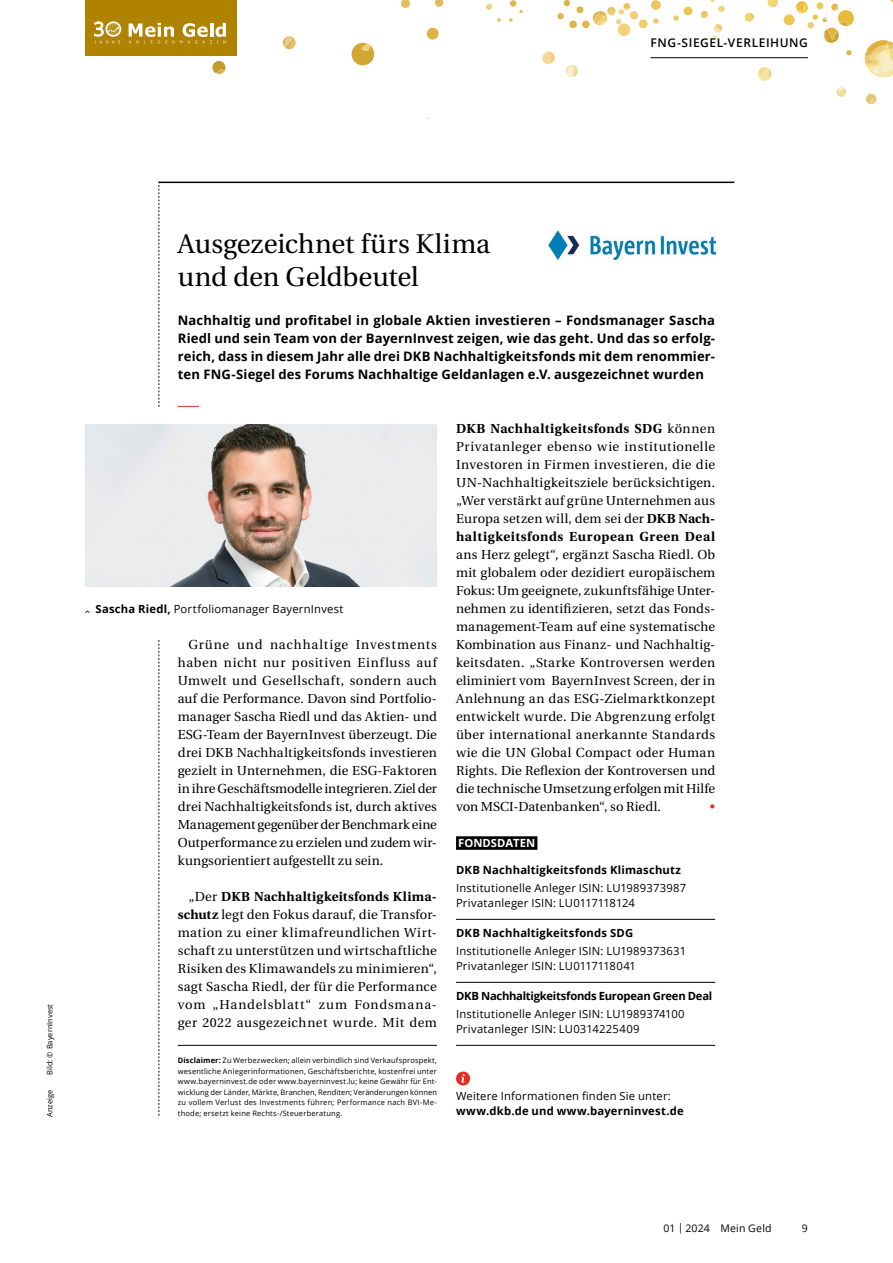
<style>
.page{position:relative;width:893px;height:1263px;background:#fff}
.page>*{position:absolute;margin:0;border:0;box-sizing:border-box;transform-origin:0 0}
.t1{font:27px/33px "Heuristica";letter-spacing:-.005em;color:#000}
.t2{font:13.05px/18px "Heuristica";letter-spacing:.015em;color:#000;text-align:justify}
.t3{font:700 13.05px/18px "Open Sans";letter-spacing:.01em;color:#000;text-align:justify}
.t4{font:13.05px "Heuristica";color:#e92b22}
.t5{font:600 12px "Open Sans";letter-spacing:.045em;color:#000}
.t6{font:11.25px/15px "Open Sans";letter-spacing:.02em;color:#000}
.t7{font:700 11.25px "Open Sans";letter-spacing:.015em;color:#000}
.t8{font:700 11.25px "Open Sans";letter-spacing:-.02em;color:#000}
.t9{font:700 11.25px "Open Sans";color:#fff}
.t10{font:10.5px "Open Sans";letter-spacing:.02em;color:#000}
.t11{font:7.5px/10.5px "Open Sans";letter-spacing:.025em;color:#000;text-align:justify}
.t12{font:7.5px "Open Sans";color:#000}
.s1{font-weight:700}
</style>
<div class="page">
<svg style="left:427px;top:28px;width:12px;height:12px"></svg>
<svg style="left:767px;top:0;width:11px;height:7px"></svg>
<svg style="left:401px;top:0;width:9px;height:8px"></svg>
<svg style="left:435px;top:0;width:8px;height:7px"></svg>
<svg style="left:352px;top:43px;width:23px;height:22px"></svg>
<svg style="left:846px;top:50px;width:6px;height:5px"></svg>
<svg style="left:212px;top:61px;width:14px;height:13px"></svg>
<svg style="left:673px;top:7px;width:19px;height:14px"></svg>
<svg style="left:745px;top:13px;width:9px;height:9px"></svg>
<svg style="left:866px;top:94px;width:10px;height:11px"></svg>
<svg style="left:712px;top:24px;width:11px;height:16px"></svg>
<svg style="left:486px;top:4px;width:6px;height:6px"></svg>
<svg style="left:497px;top:18px;width:4px;height:4px"></svg>
<svg style="left:701px;top:0;width:24px;height:18px"></svg>
<svg style="left:509px;top:0;width:14px;height:22px"></svg>
<svg style="left:566px;top:65px;width:12px;height:12px"></svg>
<svg style="left:557px;top:0;width:104px;height:36px"></svg>
<svg style="left:784px;top:1px;width:70px;height:42px"></svg>
<svg style="left:758px;top:67px;width:13px;height:14px"></svg>
<svg style="left:836px;top:87px;width:11px;height:10px"></svg>
<svg style="left:542px;top:52px;width:13px;height:12px"></svg>
<svg style="left:283px;top:36px;width:13px;height:14px"></svg>
<svg style="left:865px;top:40px;width:28px;height:37px"></svg>
<hr style="left:651px;top:57px;width:157px;height:1px;background:#000">
<div style="left:85px;top:0;width:151px;height:55px;background:#af8200"></div>
<svg style="left:128px;top:22px;width:98px;height:22px"></svg>
<div style="left:105px;top:21px;width:16px;height:16px;border:2px solid #fff;border-radius:50%"></div>
<svg style="left:94px;top:21px;width:26px;height:23px"></svg>
<hr style="left:159px;top:182px;width:575px;height:1px;background:#000">
<svg style="left:159px;top:182px;width:1px;height:225px"></svg>
<svg style="left:159px;top:640px;width:1px;height:475px"></svg>
<svg style="left:178px;top:406px;width:21px;height:1px"></svg>
<img style="left:549px;top:231px;width:166px;height:28px">
<img style="left:85px;top:424px;width:352px;height:162px">
<div style="left:456px;top:836px;width:81px;height:14px;background:#000"></div>
<hr style="left:456px;top:919px;width:259px;height:1px;background:#000">
<hr style="left:456px;top:982px;width:259px;height:1px;background:#000">
<hr style="left:456px;top:1045px;width:259px;height:1px;background:#000">
<svg style="left:456px;top:1071px;width:14px;height:14px"></svg>
<hr style="left:178px;top:1045px;width:259px;height:1px;background:#000">
<p class="t5" style="left:651px;top:34px;width:159px">FNG-SIEGEL-VERLEIHUNG</p>
<p class="t12" style="left:45px;top:1075px;width:72px;rotate:-90deg">Bild: © BayernInvest</p>
<p class="t12" style="left:45px;top:1117px;width:29px;rotate:-90deg">Anzeige</p>
<h1 class="t1" style="left:178px;top:228px;width:314px">Ausgezeichnet fürs Klima und den Geldbeutel</h1>
<p class="t3" style="left:178px;top:311px;width:539px">Nachhaltig und profitabel in globale Aktien investieren – Fondsmanager Sascha Riedl und sein Team von der BayernInvest zeigen, wie das geht. Und das so erfolg&shy;reich, dass in diesem Jahr alle drei DKB Nachhaltigkeitsfonds mit dem renommier&shy;ten FNG-Siegel des Forums Nachhaltige Geldanlagen e.V. ausgezeichnet wurden</p>
<p class="t6" style="left:96px;top:601px;width:249px"><span class="s1">Sascha Riedl,</span> Portfoliomanager BayernInvest</p>
<p class="t2" style="left:178px;top:636px;width:261px;text-indent:11px">Grüne und nachhaltige Investments haben nicht nur positiven Einfluss auf Umwelt und Gesellschaft, sondern auch auf die Performance. Davon sind Portfolio&shy;manager Sascha Riedl und das Aktien- und ESG-Team der BayernInvest überzeugt. Die drei DKB Nachhaltigkeitsfonds investieren gezielt in Unternehmen, die ESG-Faktoren in ihre Geschäftsmodelle integrieren. Ziel der drei Nachhaltigkeitsfonds ist, durch aktives Management gegenüber der Benchmark eine Outperformance zu erzielen und zudem wir&shy;kungsorientiert aufgestellt zu sein.</p>
<p class="t2" style="left:178px;top:888px;width:261px;text-indent:11px">„Der <span class="s1">DKB Nachhaltigkeitsfonds Klima&shy;schutz</span> legt den Fokus darauf, die Transfor&shy;mation zu einer klimafreundlichen Wirt&shy;schaft zu unterstützen und wirtschaftliche Risiken des Klimawandels zu minimieren“, sagt Sascha Riedl, der für die Performance vom „Handelsblatt“ zum Fondsmana&shy;ger 2022 ausgezeichnet wurde. Mit dem</p>
<p class="t11" style="left:178px;top:1055px;width:261px"><span class="s1">Disclaimer:</span> Zu Werbezwecken; allein verbindlich sind Verkaufsprospekt, wesentliche Anlegerinformationen, Geschäftsberichte, kostenfrei unter www.bayerninvest.de oder www.bayerninvest.lu; keine Gewähr für Ent&shy;wicklung der Länder, Märkte, Branchen, Renditen; Veränderungen können zu vollem Verlust des Investments führen; Performance nach BVI-Me&shy;thode; ersetzt keine Rechts-/Steuerberatung.</p>
<p class="t2" style="left:456px;top:420px;width:261px"><span class="s1">DKB Nachhaltigkeitsfonds SDG</span> können Privatanleger ebenso wie institutionelle Investoren in Firmen investieren, die die UN-Nachhaltigkeitsziele berücksichtigen. „Wer verstärkt auf grüne Unternehmen aus Europa setzen will, dem sei der <span class="s1">DKB Nach&shy;haltigkeitsfonds European Green Deal</span></p>
<p class="t2" style="left:456px;top:546px;width:261px">ans Herz gelegt“, ergänzt Sascha Riedl. Ob mit globalem oder dezidiert europäischem Fokus: Um geeignete, zukunftsfähige Unter&shy;nehmen zu identifizieren, setzt das Fonds&shy;management-Team auf eine systematische Kombination aus Finanz- und Nachhaltig&shy;keitsdaten. „Starke Kontroversen werden eliminiert vom BayernInvest Screen, der in Anlehnung an das ESG-Zielmarktkonzept entwickelt wurde. Die Abgrenzung erfolgt über international anerkannte Standards wie die UN Global Compact oder Human Rights. Die Reflexion der Kontroversen und die technische Umsetzung erfolgen mit Hilfe von MSCI-Datenbanken“, so Riedl.</p>
<p class="t4" style="left:710px;top:796px;width:7px">•</p>
<p class="t9" style="left:458px;top:835px;width:78px">FONDSDATEN</p>
<p class="t7" style="left:456px;top:862px;width:226px">DKB Nachhaltigkeitsfonds Klimaschutz</p>
<p class="t6" style="left:456px;top:880px;width:232px">Institutionelle Anleger ISIN: LU1989373987<br>Privatanleger ISIN: LU0117118124</p>
<p class="t7" style="left:456px;top:925px;width:179px">DKB Nachhaltigkeitsfonds SDG</p>
<p class="t6" style="left:456px;top:943px;width:232px">Institutionelle Anleger ISIN: LU1989373631<br>Privatanleger ISIN: LU0117118041</p>
<p class="t8" style="left:456px;top:988px;width:258px">DKB Nachhaltigkeitsfonds European Green Deal</p>
<p class="t6" style="left:456px;top:1006px;width:230px">Institutionelle Anleger ISIN: LU1989374100<br>Privatanleger ISIN: LU0314225409</p>
<p class="t6" style="left:456px;top:1088px;width:216px">Weitere Informationen finden Sie unter:</p>
<p class="t7" style="left:456px;top:1103px;width:229px">www.dkb.de und www.bayerninvest.de</p>
<p class="t10" style="left:663px;top:1221px;width:110px">01 | 2024 Mein Geld</p>
<p class="t10" style="left:802px;top:1221px;width:8px">9</p>
</div>
